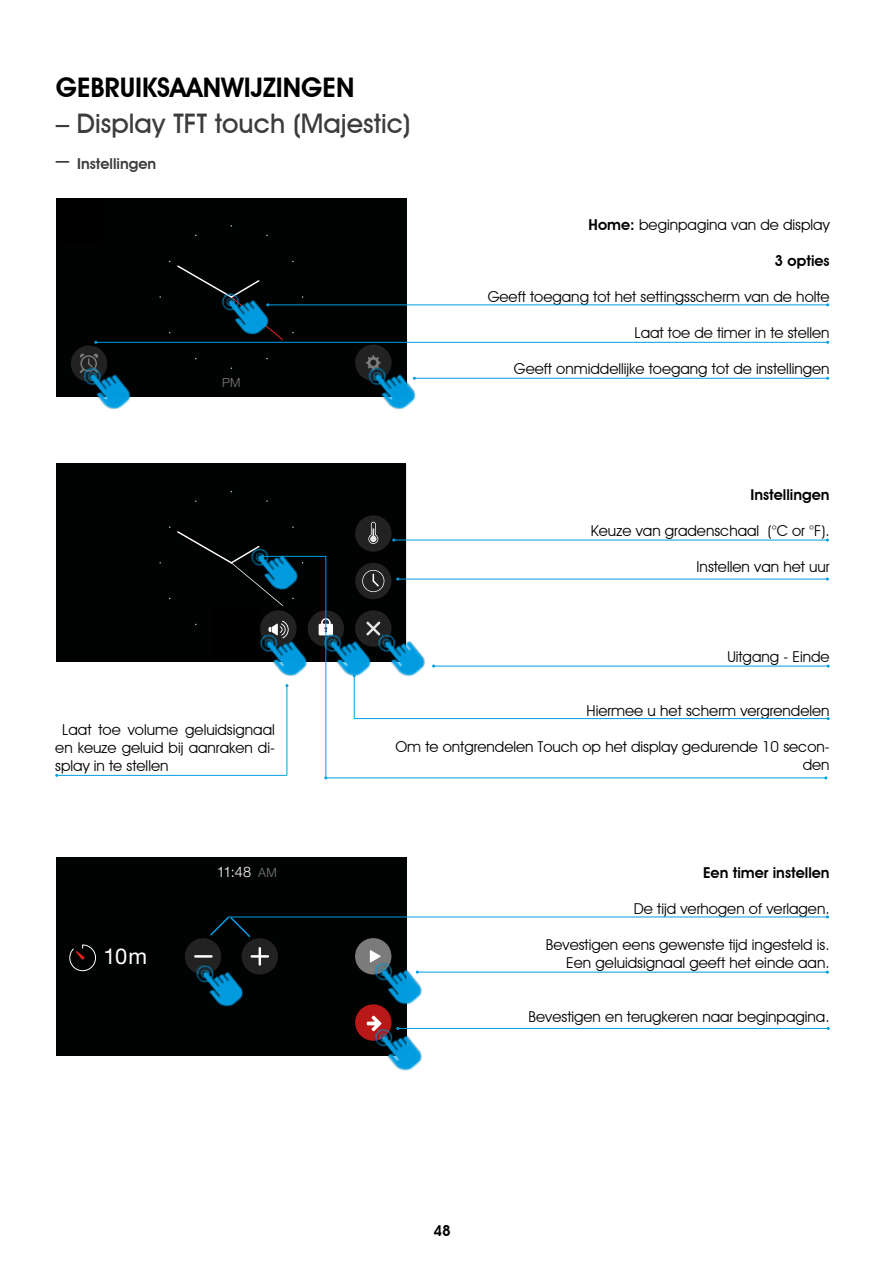
<style>
.page{position:relative;width:893px;height:1263px;background:#fff}
.page>*{position:absolute;margin:0;border:0;box-sizing:border-box;transform-origin:0 0}
.t1{font:500 27px "Avant Garde IT Cby BT";color:#3c3c3b}
.t2{font:600 27px "Avant Garde IT Cby BT";color:#000}
.t3{font:21.9px "Helvetica Neue";color:#fff}
.t4{font:15px/18px "Avant Garde IT Cby BT";color:#000;text-align:right}
.t5{font:600 15px "Avant Garde IT Cby BT";color:#000}
.t6{font:600 15px "Avant Garde IT Cby BT";color:#3c3c3b}
.t7{font:300 14.55px "Helvetica Neue";color:#fff}
.t8{font:300 12.6px "Helvetica Neue";color:#7b7b7b}
.s1{font-weight:400;font-size:27px}
.s2{font-weight:600}
.s3{font-size:12.6px;color:#7b7b7b}
</style>
<div class="page">
<div style="left:57px;top:464px;width:349px;height:198px;background:#010202"></div>
<div style="left:355px;top:610px;width:37px;height:37px;background:#222223;border-radius:50%"></div>
<img style="left:350px;top:561px;width:50px;height:48px">
<div style="left:355px;top:563px;width:37px;height:36px;background:#222223;border-radius:50%"></div>
<svg style="left:362px;top:570px;width:22px;height:22px"></svg>
<img style="left:350px;top:510px;width:50px;height:48px">
<img style="left:350px;top:558px;width:50px;height:3px">
<div style="left:355px;top:515px;width:37px;height:37px;background:#222223;border-radius:50%"></div>
<svg style="left:368px;top:522px;width:10px;height:22px"></svg>
<img style="left:306px;top:606px;width:47px;height:50px">
<div style="left:308px;top:610px;width:36px;height:37px;background:#222223;border-radius:50%"></div>
<svg style="left:321px;top:618px;width:10px;height:4px"></svg>
<img style="left:255px;top:606px;width:48px;height:16px">
<img style="left:303px;top:606px;width:3px;height:16px">
<div style="left:260px;top:610px;width:37px;height:37px;background:#222223;border-radius:50%"></div>
<div style="left:211px;top:609px;width:47px;height:45px;background:#000"></div>
<div style="left:57px;top:198px;width:349px;height:198px;background:#010202"></div>
<div style="left:57px;top:858px;width:349px;height:198px;background:#010202"></div>
<svg style="left:69px;top:944px;width:27px;height:27px"></svg>
<div style="left:355px;top:938px;width:36px;height:36px;background:#7b7b7b;border-radius:50%"></div>
<div style="left:355px;top:1004px;width:37px;height:37px;background:#b91818;border-radius:50%"></div>
<hr style="left:414px;top:378px;width:414px;height:1px;background:#009fe3">
<hr style="left:434px;top:666px;width:394px;height:1px;background:#009fe3">
<hr style="left:229px;top:916px;width:598px;height:1px;background:#009fe3">
<hr style="left:394px;top:540px;width:433px;height:1px;background:#009fe3">
<hr style="left:398px;top:579px;width:429px;height:1px;background:#009fe3">
<hr style="left:268px;top:304px;width:560px;height:1px;background:#009fe3">
<div style="left:169px;top:261px;width:114px;height:79px;background:#010202"></div>
<hr style="left:96px;top:342px;width:732px;height:1px;background:#009fe3">
<img style="left:78px;top:355px;width:59px;height:55px">
<img style="left:255px;top:622px;width:58px;height:54px">
<img style="left:191px;top:976px;width:58px;height:37px">
<img style="left:369px;top:950px;width:59px;height:61px">
<img style="left:369px;top:1016px;width:53px;height:55px">
<img style="left:318px;top:622px;width:55px;height:61px">
<img style="left:373px;top:622px;width:52px;height:54px">
<img style="left:216px;top:281px;width:59px;height:61px">
<img style="left:363px;top:355px;width:59px;height:55px">
<hr style="left:287px;top:686px;width:1px;height:89px;background:#009fe3">
<hr style="left:57px;top:775px;width:230px;height:1px;background:#009fe3">
<svg style="left:183px;top:915px;width:97px;height:61px"></svg>
<hr style="left:417px;top:972px;width:410px;height:1px;background:#009fe3">
<hr style="left:398px;top:1028px;width:430px;height:1px;background:#009fe3">
<hr style="left:326px;top:777px;width:500px;height:1px;background:#009fe3">
<hr style="left:354px;top:676px;width:1px;height:43px;background:#009fe3">
<hr style="left:325px;top:556px;width:1px;height:222px;background:#009fe3">
<hr style="left:263px;top:556px;width:63px;height:1px;background:#009fe3">
<div style="left:177px;top:531px;width:106px;height:76px;background:#010202"></div>
<img style="left:246px;top:536px;width:58px;height:61px">
<hr style="left:354px;top:718px;width:474px;height:1px;background:#009fe3">
<div style="left:57px;top:200px;width:45px;height:46px;background:#000"></div>
<h1 class="t2" style="left:56px;top:72px;width:300px">GEBRUIKSAANWIJZINGEN</h1>
<h1 class="t1" style="left:56px;top:107px;width:356px">– Display TFT touch (Majestic)</h1>
<p class="t6" style="left:56px;top:155px;width:102px"><span class="s1">–</span> Instellingen</p>
<p class="t8" style="left:222px;top:372px;width:20px">PM</p>
<p class="t4" style="left:589px;top:215px;width:243px"><span class="s2">Home:</span> beginpagina van de display</p>
<p class="t5" style="left:774px;top:251px;width:57px">3 opties</p>
<p class="t4" style="left:488px;top:287px;width:343px">Geeft toegang tot het settingsscherm van de holte</p>
<p class="t4" style="left:634px;top:323px;width:197px">Laat toe de timer in te stellen</p>
<p class="t4" style="left:514px;top:359px;width:317px">Geeft onmiddellijke toegang tot de instellingen</p>
<p class="t5" style="left:750px;top:485px;width:81px">Instellingen</p>
<p class="t4" style="left:591px;top:521px;width:240px">Keuze van gradenschaal (°C or °F).</p>
<p class="t4" style="left:697px;top:557px;width:135px">Instellen van het uur</p>
<p class="t4" style="left:727px;top:647px;width:104px">Uitgang - Einde</p>
<p class="t4" style="left:55px;top:720px;width:221px;text-align:justify;text-indent:7px">Laat toe volume geluidsignaal en keuze geluid bij aanraken di&shy;splay in te stellen</p>
<h2 class="t3" style="left:104px;top:940px;width:45px">10m</h2>
<p class="t7" style="left:217px;top:860px;width:62px">11:48 <span class="s3">AM</span></p>
<p class="t4" style="left:586px;top:701px;width:245px">Hiermee u het scherm vergrendelen</p>
<p class="t4" style="left:395px;top:737px;width:436px">Om te ontgrendelen Touch op het display gedurende 10 secon&shy;den</p>
<p class="t5" style="left:703px;top:863px;width:128px">Een timer instellen</p>
<p class="t4" style="left:634px;top:899px;width:197px">De tijd verhogen of verlagen.</p>
<p class="t4" style="left:546px;top:935px;width:285px">Bevestigen eens gewenste tijd ingesteld is.<br>Een geluidsignaal geeft het einde aan.</p>
<p class="t4" style="left:529px;top:1007px;width:303px">Bevestigen en terugkeren naar beginpagina.</p>
<p class="t5" style="left:433px;top:1222px;width:19px">48</p>
</div>
